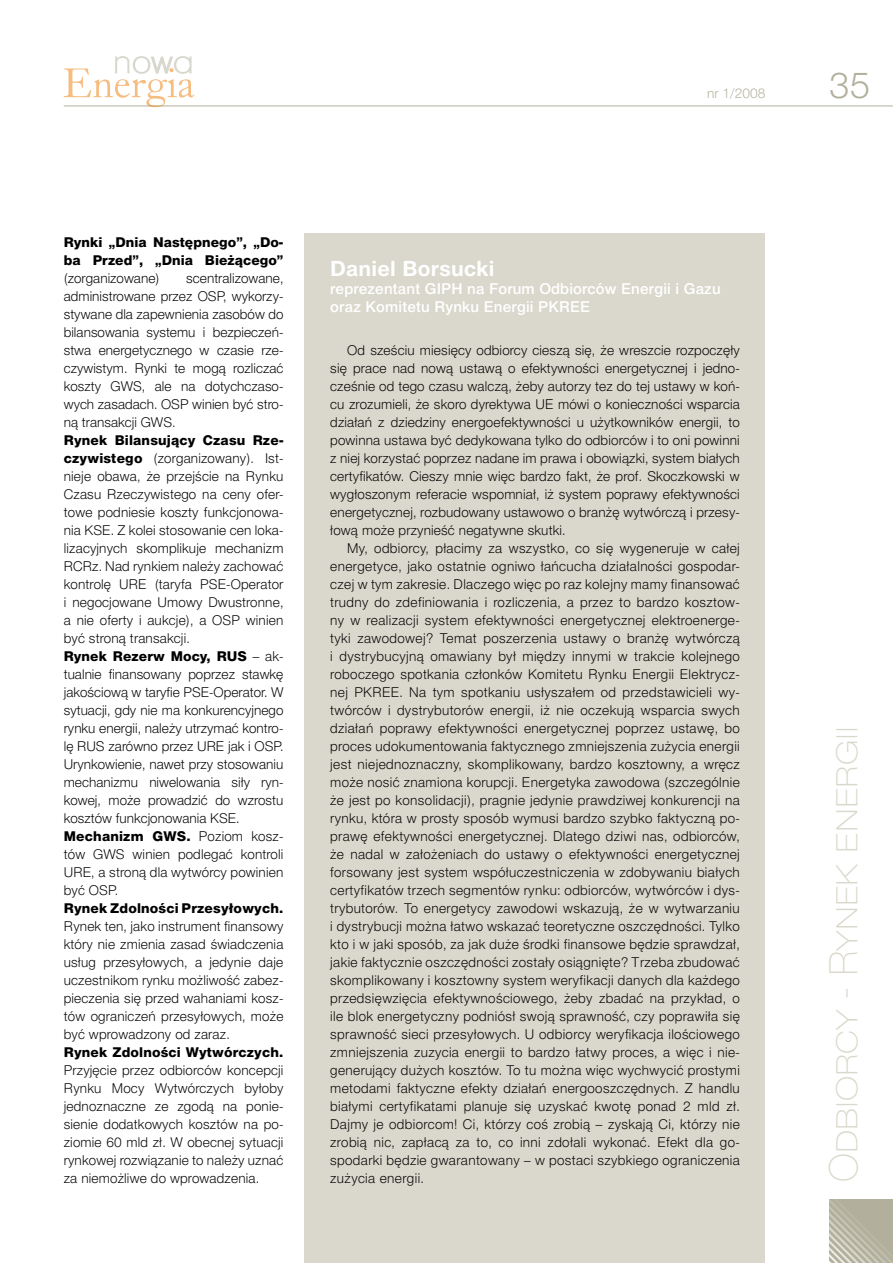
<style>
.page{position:relative;width:893px;height:1263px;background:#fff}
.page>*{position:absolute;margin:0;border:0;box-sizing:border-box;transform-origin:0 0}
.t1{font:39px "Switzer EFN Thin";color:#dad8cc}
.t2{font:36px "Switzer EFN Light";color:#b2b09c}
.t3{font:700 21px "Switzer EFN";letter-spacing:.01em;color:#fff}
.t4{font:15px/18px "Switzer EFN Medium";letter-spacing:.01em;color:#fff}
.t5{font:13.5px/18px "Switzer EFN Light";letter-spacing:.01em;color:#000;text-align:justify}
.t6{font:13.5px/18px "Switzer EFN Heavy";letter-spacing:.01em;color:#000}
.t7{font:13.5px "Switzer EFN Light";color:#b2b09c}
.s1{font-family:"Switzer EFN Heavy"}
.s2{font-family:"Switzer EFN Light"}
</style>
<div class="page">
<hr style="left:64px;top:106px;width:829px;height:1px;background:#b2b09c">
<svg style="left:64px;top:56px;width:130px;height:51px"></svg>
<div style="left:305px;top:234px;width:460px;height:1029px;background:#dad8cc"></div>
<svg style="left:829px;top:1199px;width:64px;height:64px;background:#b9b7a5"></svg>
<p class="t7" style="left:707px;top:85px;width:60px">nr 1/2008</p>
<p class="t6" style="left:64px;top:233px;width:221px">Rynki „Dnia Następnego”, „Do&shy;ba Przed”, „Dnia Bieżącego”</p>
<p class="t5" style="left:64px;top:269px;width:97px">(zorganizowane)</p>
<p class="t5" style="left:64px;top:269px;width:221px;text-indent:123px">scentralizowane, administrowane przez OSP, wykorzy&shy;stywane dla zapewnienia zasobów do bilansowania systemu i bezpieczeń&shy;stwa energetycznego w czasie rze&shy;czywistym. Rynki te mogą rozliczać koszty GWS, ale na dotychczaso&shy;wych zasadach. OSP winien być stro&shy;ną transakcji GWS.</p>
<p class="t6" style="left:64px;top:431px;width:221px">Rynek Bilansujący Czasu Rze-</p>
<p class="t5" style="left:64px;top:449px;width:221px"><span class="s1">czywistego</span> (zorganizowany). Ist&shy;nieje obawa, że przejście na Rynku Czasu Rzeczywistego na ceny ofer&shy;towe podniesie koszty funkcjonowa&shy;nia KSE. Z kolei stosowanie cen loka&shy;lizacyjnych skomplikuje mechanizm RCRz. Nad rynkiem należy zachować kontrolę URE (taryfa PSE-Operator i negocjowane Umowy Dwustronne, a nie oferty i aukcje), a OSP winien być stroną transakcji.</p>
<p class="t6" style="left:64px;top:647px;width:221px">Rynek Rezerw Mocy, RUS <span class="s2">– ak-</span></p>
<p class="t5" style="left:64px;top:665px;width:221px">tualnie finansowany poprzez stawkę jakościową w taryfie PSE-Operator. W sytuacji, gdy nie ma konkurencyjnego rynku energii, należy utrzymać kontro&shy;lę RUS zarówno przez URE jak i OSP.<br>Urynkowienie, nawet przy stosowaniu mechanizmu niwelowania siły ryn&shy;kowej, może prowadzić do wzrostu kosztów funkcjonowania KSE.</p>
<p class="t6" style="left:64px;top:827px;width:221px">Mechanizm GWS. <span class="s2">Poziom kosz-</span></p>
<p class="t5" style="left:64px;top:845px;width:221px">tów GWS winien podlegać kontroli URE, a stroną dla wytwórcy powinien być OSP.</p>
<p class="t6" style="left:64px;top:899px;width:221px">Rynek Zdolności Przesyłowych.</p>
<p class="t5" style="left:64px;top:917px;width:221px">Rynek ten, jako instrument finansowy który nie zmienia zasad świadczenia usług przesyłowych, a jedynie daje uczestnikom rynku możliwość zabez&shy;pieczenia się przed wahaniami kosz&shy;tów ograniczeń przesyłowych, może być wprowadzony od zaraz.</p>
<p class="t6" style="left:64px;top:1043px;width:221px">Rynek Zdolności Wytwórczych.</p>
<p class="t5" style="left:64px;top:1061px;width:221px">Przyjęcie przez odbiorców koncepcji Rynku Mocy Wytwórczych byłoby jednoznaczne ze zgodą na ponie&shy;sienie dodatkowych kosztów na po&shy;ziomie 60 mld zł. W obecnej sytuacji rynkowej rozwiązanie to należy uznać za niemożliwe do wprowadzenia.</p>
<h3 class="t3" style="left:330px;top:256px;width:166px">Daniel Borsucki</h3>
<p class="t4" style="left:330px;top:279px;width:392px">reprezentant GIPH na Forum Odbiorców Energii i Gazu oraz Komitetu Rynku Energii PKREE</p>
<p class="t5" style="left:330px;top:341px;width:411px;text-indent:17px">Od sześciu miesięcy odbiorcy cieszą się, że wreszcie rozpoczęły się prace nad nową ustawą o efektywności energetycznej i jedno&shy;cześnie od tego czasu walczą, żeby autorzy tez do tej ustawy w koń&shy;cu zrozumieli, że skoro dyrektywa UE mówi o konieczności wsparcia działań z dziedziny energoefektywności u użytkowników energii, to powinna ustawa być dedykowana tylko do odbiorców i to oni powinni z niej korzystać poprzez nadane im prawa i obowiązki, system białych certyfikatów. Cieszy mnie więc bardzo fakt, że prof. Skoczkowski w wygłoszonym referacie wspomniał, iż system poprawy efektywności energetycznej, rozbudowany ustawowo o branżę wytwórczą i przesy&shy;łową może przynieść negatywne skutki.</p>
<p class="t5" style="left:330px;top:539px;width:411px;text-indent:17px">My, odbiorcy, płacimy za wszystko, co się wygeneruje w całej energetyce, jako ostatnie ogniwo łańcucha działalności gospodar&shy;czej w tym zakresie. Dlaczego więc po raz kolejny mamy finansować trudny do zdefiniowania i rozliczenia, a przez to bardzo kosztow&shy;ny w realizacji system efektywności energetycznej elektroenerge&shy;tyki zawodowej? Temat poszerzenia ustawy o branżę wytwórczą i dystrybucyjną omawiany był między innymi w trakcie kolejnego roboczego spotkania członków Komitetu Rynku Energii Elektrycz&shy;nej PKREE. Na tym spotkaniu usłyszałem od przedstawicieli wy&shy;twórców i dystrybutorów energii, iż nie oczekują wsparcia swych działań poprawy efektywności energetycznej poprzez ustawę, bo proces udokumentowania faktycznego zmniejszenia zużycia energii jest niejednoznaczny, skomplikowany, bardzo kosztowny, a wręcz może nosić znamiona korupcji. Energetyka zawodowa (szczególnie że jest po konsolidacji), pragnie jedynie prawdziwej konkurencji na rynku, która w prosty sposób wymusi bardzo szybko faktyczną po&shy;prawę efektywności energetycznej. Dlatego dziwi nas, odbiorców, że nadal w założeniach do ustawy o efektywności energetycznej forsowany jest system współuczestniczenia w zdobywaniu białych certyfikatów trzech segmentów rynku: odbiorców, wytwórców i dys&shy;trybutorów. To energetycy zawodowi wskazują, że w wytwarzaniu i dystrybucji można łatwo wskazać teoretyczne oszczędności. Tylko kto i w jaki sposób, za jak duże środki finansowe będzie sprawdzał, jakie faktycznie oszczędności zostały osiągnięte? Trzeba zbudować skomplikowany i kosztowny system weryfikacji danych dla każdego przedsięwzięcia efektywnościowego, żeby zbadać na przykład, o ile blok energetyczny podniósł swoją sprawność, czy poprawiła się sprawność sieci przesyłowych. U odbiorcy weryfikacja ilościowego zmniejszenia zuzycia energii to bardzo łatwy proces, a więc i nie&shy;generujący dużych kosztów. To tu można więc wychwycić prostymi metodami faktyczne efekty działań energooszczędnych. Z handlu białymi certyfikatami planuje się uzyskać kwotę ponad 2 mld zł.<br>Dajmy je odbiorcom! Ci, którzy coś zrobią – zyskają Ci, którzy nie zrobią nic, zapłacą za to, co inni zdołali wykonać. Efekt dla go&shy;spodarki będzie gwarantowany – w postaci szybkiego ograniczenia zużycia energii.</p>
<h2 class="t2" style="left:829px;top:64px;width:42px">35</h2>
<h1 class="t1" style="left:821px;top:1182px;width:457px;rotate:-90deg">Odbiorcy - Rynek energii</h1>
</div>
